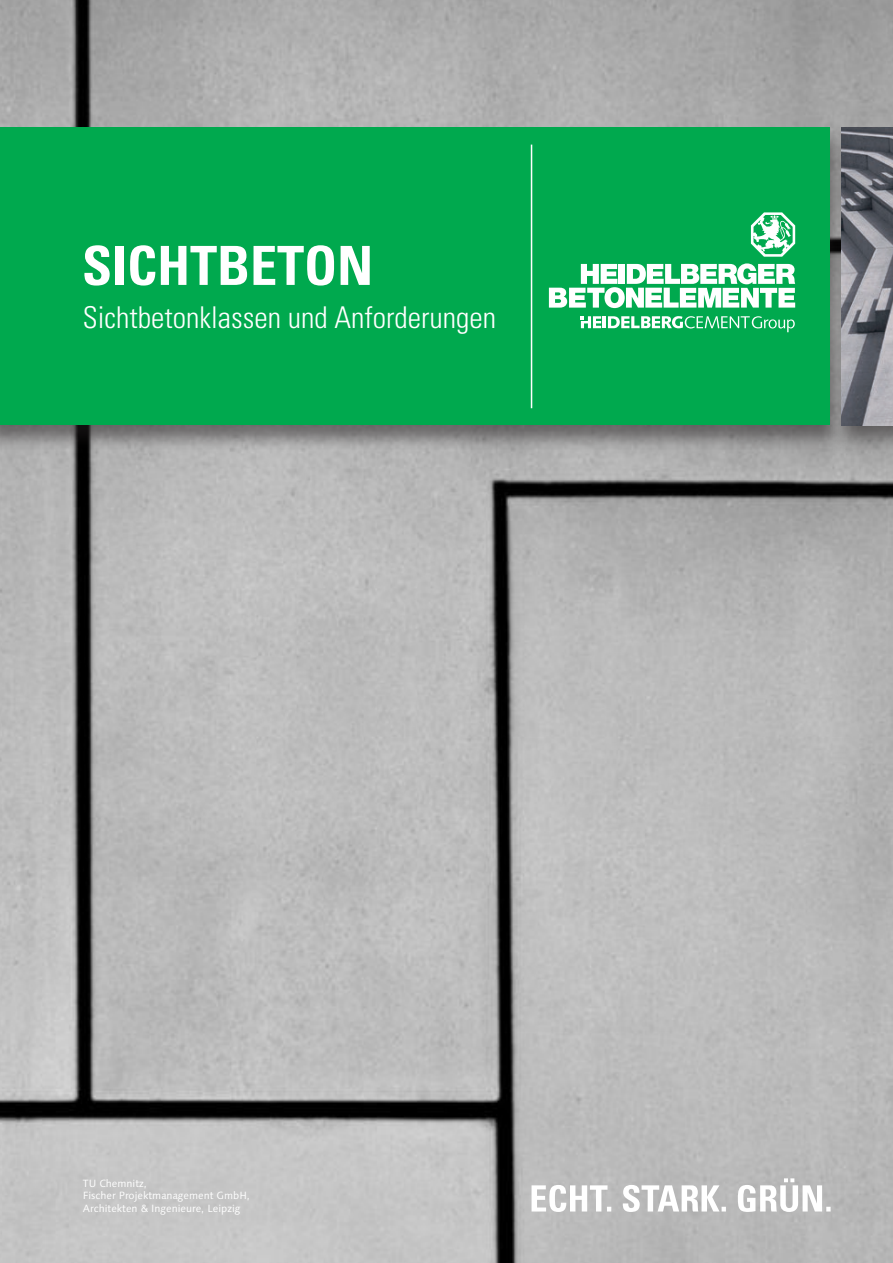
<style>
.page{position:relative;width:893px;height:1263px;background:#fff}
.page>*{position:absolute;margin:0;border:0;box-sizing:border-box;transform-origin:0 0}
.t1{font:700 condensed 54px "Univers";color:#fff}
.t2{font:300 condensed 30px "Univers";color:#fff}
.t3{font:10.5px/12.6px "Linotype Syntax";color:#fff}
</style>
<div class="page">
<img style="left:0;top:1031px;width:893px;height:232px">
<img style="left:0;top:0;width:893px;height:1031px">
<div style="left:0;top:125px;width:847px;height:327px;background:#231f20;opacity:.5"></div>
<div style="left:0;top:128px;width:829px;height:297px;background:#00a94e"></div>
<hr style="left:531px;top:145px;width:1px;height:263px;background:#fff">
<svg style="left:531px;top:1178px;width:300px;height:34px"></svg>
<svg style="left:581px;top:316px;width:214px;height:16px"></svg>
<svg style="left:549px;top:263px;width:246px;height:45px"></svg>
<svg style="left:751px;top:212px;width:44px;height:45px"></svg>
<div style="left:831px;top:126px;width:62px;height:326px;background:#231f20;opacity:.5"></div>
<img style="left:842px;top:128px;width:51px;height:297px">
<h1 class="t1" style="left:82px;top:233px;width:293px">SICHTBETON</h1>
<h2 class="t2" style="left:83px;top:300px;width:415px">Sichtbetonklassen und Anforderungen</h2>
<p class="t3" style="left:83px;top:1177px;width:169px">TU Chemnitz,<br>Fischer Projektmanagement GmbH,<br>Architekten &amp; Ingenieure, Leipzig</p>
</div>
